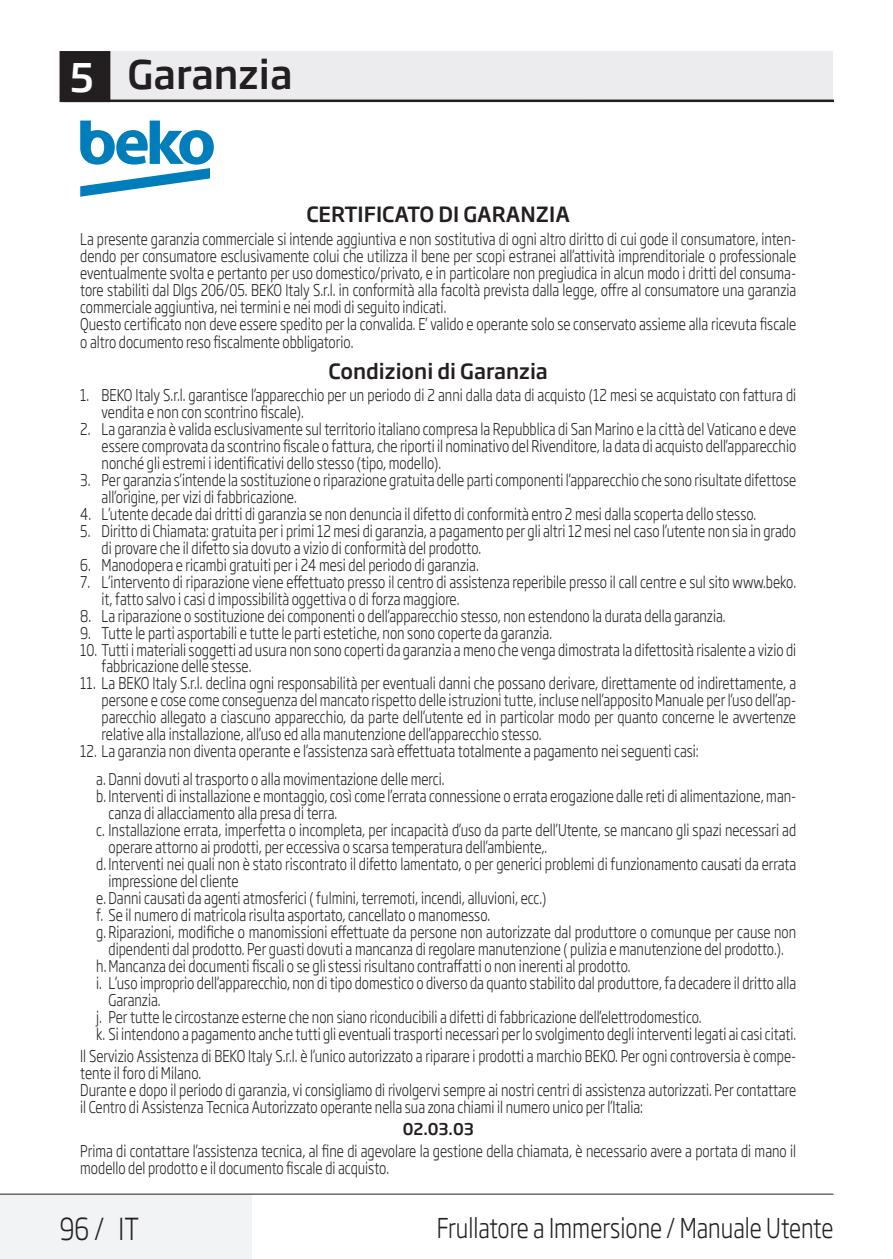
<style>
.page{position:relative;width:893px;height:1259px;background:#fff}
.page>*{position:absolute;margin:0;border:0;box-sizing:border-box;transform-origin:0 0}
.Unite_Baslik_Icerik{font:500 39px "Soho Gothic Pro";color:#231f20}
.t1{font:300 30px "Soho Gothic Pro";color:#231f20;scale:.8 1}
.t2{font:300 27px "Soho Gothic Pro";color:#231f20;scale:.8 1}
.t3{font:500 20.7px "Soho Gothic Pro";color:#231f20}
.t4{font:300 15.9px/17.1px "Soho Gothic Pro";color:#231f20;scale:.8 1}
.s1{color:#fff}
.s2{font-weight:500}
</style>
<div class="page">
<div style="left:62px;top:51px;width:771px;height:50px;background:#ececee"></div>
<hr style="left:62px;top:100px;width:771px;height:2px;background:#231f20">
<div style="left:61px;top:53px;width:48px;height:48px;background:#231f20"></div>
<div style="left:60px;top:51px;width:50px;height:51px;border:3px solid #231f20"></div>
<div style="left:0;top:1193px;width:252px;height:66px;background:#f2f3f4"></div>
<hr style="left:0;top:1193px;width:833px;height:1px;background:#231f20">
<svg style="left:80px;top:121px;width:134px;height:76px"></svg>
<p class="Unite_Baslik_Icerik" style="left:70px;top:44px;width:224px"><span class="s1">5</span> Garanzia</p>
<p class="t3" style="left:306px;top:198px;width:265px">CERTIFICATO DI GARANZIA</p>
<p class="t4" style="left:80px;top:229px;width:897px">La presente garanzia commerciale si intende aggiuntiva e non sostitutiva di ogni altro diritto di cui gode il consumatore, inten&shy;dendo per consumatore esclusivamente colui che utilizza il bene per scopi estranei all’attività imprenditoriale o professionale eventualmente svolta e pertanto per uso domestico/privato, e in particolare non pregiudica in alcun modo i dritti del consuma&shy;tore stabiliti dal Dlgs 206/05. BEKO Italy S.r.l. in conformità alla facoltà prevista dalla legge, offre al consumatore una garanzia commerciale aggiuntiva, nei termini e nei modi di seguito indicati.<br>Questo certificato non deve essere spedito per la convalida. E’ valido e operante solo se conservato assieme alla ricevuta fiscale</p>
<p class="t4" style="left:80px;top:333px;width:343px">o altro documento reso fiscalmente obbligatorio.</p>
<p class="t3" style="left:329px;top:355px;width:221px">Condizioni di Garanzia</p>
<p class="t4" style="left:102px;top:385px;width:870px;text-indent:-21px">1. BEKO Italy S.r.l. garantisce l’apparecchio per un periodo di 2 anni dalla data di acquisto (12 mesi se acquistato con fattura di vendita e non con scontrino fiscale).</p>
<p class="t4" style="left:102px;top:419px;width:870px;text-align:justify;text-indent:-21px">2. La garanzia è valida esclusivamente sul territorio italiano compresa la Repubblica di San Marino e la città del Vaticano e deve essere comprovata da scontrino fiscale o fattura, che riporti il nominativo del Rivenditore, la data di acquisto dell’apparecchio nonché gli estremi i identificativi dello stesso (tipo, modello).</p>
<p class="t4" style="left:102px;top:470px;width:870px;text-indent:-21px">3. Per garanzia s’intende la sostituzione o riparazione gratuita delle parti componenti l’apparecchio che sono risultate difettose all’origine, per vizi di fabbricazione.</p>
<p class="t4" style="left:80px;top:504px;width:847px">4. L’utente decade dai dritti di garanzia se non denuncia il difetto di conformità entro 2 mesi dalla scoperta dello stesso.</p>
<p class="t4" style="left:102px;top:521px;width:870px;text-indent:-21px">5. Diritto di Chiamata: gratuita per i primi 12 mesi di garanzia, a pagamento per gli altri 12 mesi nel caso l’utente non sia in grado di provare che il difetto sia dovuto a vizio di conformità del prodotto.</p>
<p class="t4" style="left:80px;top:555px;width:500px">6. Manodopera e ricambi gratuiti per i 24 mesi del periodo di garanzia.</p>
<p class="t4" style="left:102px;top:572px;width:870px;text-indent:-21px">7. L’intervento di riparazione viene effettuato presso il centro di assistenza reperibile presso il call centre e sul sito www.beko. it, fatto salvo i casi d impossibilità oggettiva o di forza maggiore.</p>
<p class="t4" style="left:80px;top:606px;width:808px">8. La riparazione o sostituzione dei componenti o dell’apparecchio stesso, non estendono la durata della garanzia.</p>
<p class="t4" style="left:80px;top:623px;width:591px">9. Tutte le parti asportabili e tutte le parti estetiche, non sono coperte da garanzia.</p>
<p class="t4" style="left:102px;top:640px;width:870px;text-indent:-21px">10. Tutti i materiali soggetti ad usura non sono coperti da garanzia a meno che venga dimostrata la difettosità risalente a vizio di fabbricazione delle stesse.</p>
<p class="t4" style="left:102px;top:674px;width:870px;text-align:justify;text-indent:-21px">11. La BEKO Italy S.r.l. declina ogni responsabilità per eventuali danni che possano derivare, direttamente od indirettamente, a persone e cose come conseguenza del mancato rispetto delle istruzioni tutte, incluse nell’apposito Manuale per l’uso dell’ap&shy;parecchio allegato a ciascuno apparecchio, da parte dell’utente ed in particolar modo per quanto concerne le avvertenze relative alla installazione, all’uso ed alla manutenzione dell’apparecchio stesso.</p>
<p class="t4" style="left:96px;top:736px;width:754px;line-height:27.6px;text-indent:-16px">12. La garanzia non diventa operante e l’assistenza sarà effettuata totalmente a pagamento nei seguenti casi: a. Danni dovuti al trasporto o alla movimentazione delle merci.</p>
<p class="t4" style="left:96px;top:786px;width:876px">b. Interventi di installazione e montaggio, così come l’errata connessione o errata erogazione dalle reti di alimentazione, man-</p>
<p class="t4" style="left:109px;top:803px;width:287px">canza di allacciamento alla presa di terra.</p>
<p class="t4" style="left:96px;top:820px;width:876px">c. Installazione errata, imperfetta o incompleta, per incapacità d’uso da parte dell’Utente, se mancano gli spazi necessari ad</p>
<p class="t4" style="left:109px;top:837px;width:550px">operare attorno ai prodotti, per eccessiva o scarsa temperatura dell’ambiente,.</p>
<p class="t4" style="left:96px;top:854px;width:876px">d. Interventi nei quali non è stato riscontrato il difetto lamentato, o per generici problemi di funzionamento causati da errata</p>
<p class="t4" style="left:109px;top:871px;width:164px">impressione del cliente</p>
<p class="t4" style="left:96px;top:888px;width:564px">e. Danni causati da agenti atmosferici ( fulmini, terremoti, incendi, alluvioni, ecc.)</p>
<p class="t4" style="left:96px;top:905px;width:494px">f. Se il numero di matricola risulta asportato, cancellato o manomesso.</p>
<p class="t4" style="left:96px;top:922px;width:876px">g. Riparazioni, modifiche o manomissioni effettuate da persone non autorizzate dal produttore o comunque per cause non</p>
<p class="t4" style="left:109px;top:939px;width:846px">dipendenti dal prodotto. Per guasti dovuti a mancanza di regolare manutenzione ( pulizia e manutenzione del prodotto.).</p>
<p class="t4" style="left:96px;top:956px;width:669px">h. Mancanza dei documenti fiscali o se gli stessi risultano contraffatti o non inerenti al prodotto.</p>
<p class="t4" style="left:96px;top:973px;width:876px">i. L’uso improprio dell’apparecchio, non di tipo domestico o diverso da quanto stabilito dal produttore, fa decadere il dritto alla</p>
<p class="t4" style="left:109px;top:990px;width:67px">Garanzia.</p>
<p class="t4" style="left:96px;top:1007px;width:758px">j. Per tutte le circostanze esterne che non siano riconducibili a difetti di fabbricazione dell’elettrodomestico.</p>
<p class="t4" style="left:96px;top:1024px;width:876px">k. Si intendono a pagamento anche tutti gli eventuali trasporti necessari per lo svolgimento degli interventi legati ai casi citati.</p>
<p class="t4" style="left:80px;top:1046px;width:896px">Il Servizio Assistenza di BEKO Italy S.r.l. è l’unico autorizzato a riparare i prodotti a marchio BEKO. Per ogni controversia è compe&shy;tente il foro di Milano.<br>Durante e dopo il periodo di garanzia, vi consigliamo di rivolgervi sempre ai nostri centri di assistenza autorizzati. Per contattare il Centro di Assistenza Tecnica Autorizzato operante nella sua zona chiami il numero unico per l’Italia:</p>
<p class="t4" style="left:80px;top:1117px;width:896px;line-height:22.2px;text-align:center"><span class="s2">02.03.03<br></span>Prima di contattare l’assistenza tecnica, al fine di agevolare la gestione della chiamata, è necessario avere a portata di mano il</p>
<p class="t4" style="left:80px;top:1159px;width:388px">modello del prodotto e il documento fiscale di acquisto.</p>
<h2 class="t1" style="left:60px;top:1205px;width:101px">96 / IT</h2>
<h3 class="t2" style="left:437px;top:1206px;width:497px">Frullatore a Immersione / Manuale Utente</h3>
</div>
